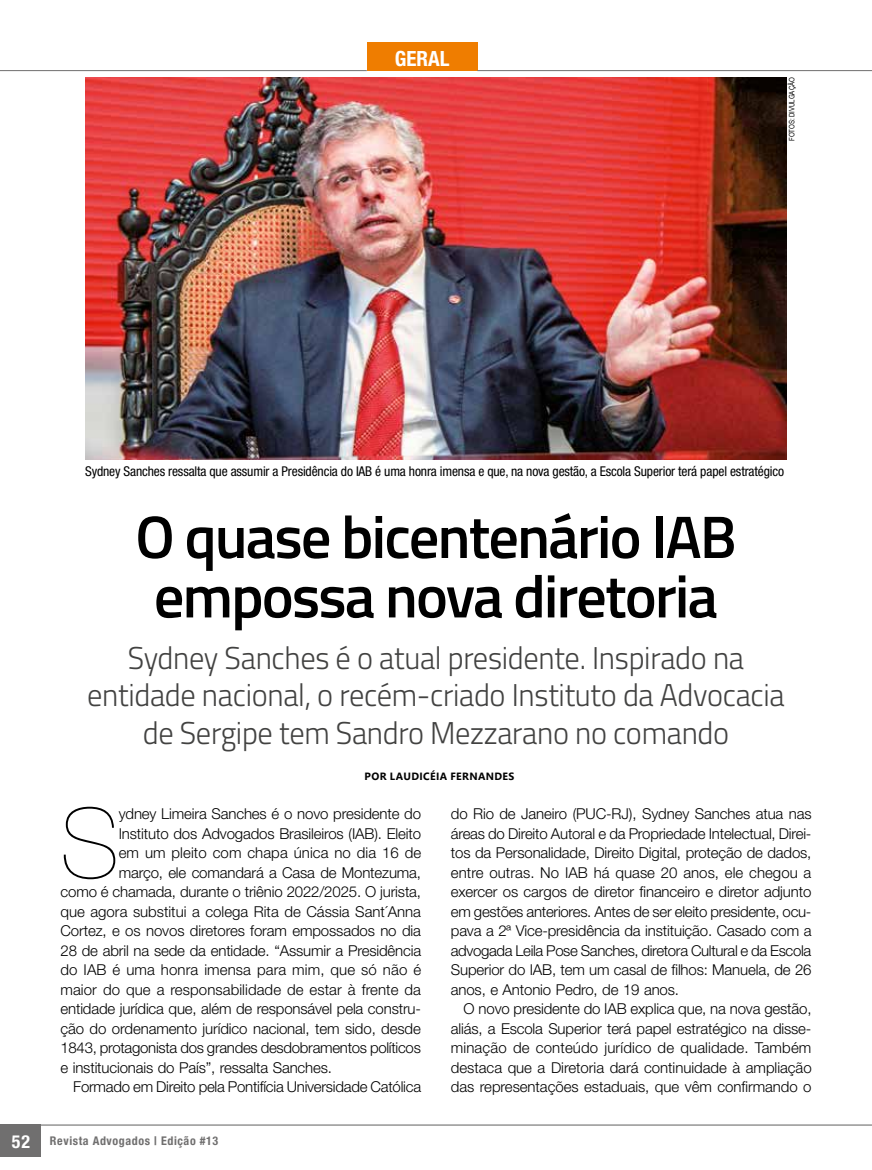
<style>
.page{position:relative;width:872px;height:1170px;background:#fff}
.page>*{position:absolute;margin:0;border:0;box-sizing:border-box;transform-origin:0 0}
.t1{font:200 96.9px "Helvetica Neue LT Std";color:#000}
.t2{font:600 60px/59.4px "Titillium Web";letter-spacing:-.03em;color:#000;text-align:center}
.t3{font:300 31.5px/37.8px "Titillium Web";letter-spacing:-.01em;color:#424241;text-align:center}
.t4{font:700 condensed 21px "Helvetica Neue LT Std";color:#fff}
.t5{font:300 15px/19.5px "Helvetica Neue LT Std";letter-spacing:-.01em;color:#000;text-align:justify}
.t6{font:condensed 13.5px "Helvetica Neue LT Std";letter-spacing:-.01em;color:#000}
.t7{font:700 condensed 12px "Helvetica Neue LT Std";letter-spacing:.05em;color:#706f6f}
.t8{font:700 10.5px "Segoe UI";letter-spacing:.035em;color:#000}
.t9{font:7.5px "Arial Narrow";letter-spacing:-.01em;color:#000}
.s1{font-size:18px;color:#fff}
</style>
<div class="page">
<div style="left:0;top:1124px;width:41px;height:33px;background:#706f6f"></div>
<hr style="left:40px;top:1124px;width:832px;height:1px;background:#727271">
<hr style="left:0;top:70px;width:367px;height:1px;background:#706f6f">
<div style="left:367px;top:43px;width:110px;height:28px;background:#ef7d00"></div>
<hr style="left:477px;top:70px;width:395px;height:1px;background:#706f6f">
<img style="left:85px;top:77px;width:702px;height:382px">
<h3 class="t4" style="left:395px;top:46px;width:56px">GERAL</h3>
<p class="t9" style="left:786px;top:141px;width:65px;rotate:-90deg">FOTOS: DIVULGAÇÃO</p>
<p class="t6" style="left:85px;top:463px;width:700px">Sydney Sanches ressalta que assumir a Presidência do IAB é uma honra imensa e que, na nova gestão, a Escola Superior terá papel estratégico</p>
<h2 class="t2" style="left:135px;top:504px;width:603px">O quase bicentenário IAB empossa nova diretoria</h2>
<h3 class="t3" style="left:87px;top:637px;width:699px">Sydney Sanches é o atual presidente. Inspirado na entidade nacional, o recém-criado Instituto da Advocacia de Sergipe tem Sandro Mezzarano no comando</h3>
<p class="t8" style="left:364px;top:766px;width:151px">POR LAUDICÉIA FERNANDES</p>
<h1 class="t1" style="left:60px;top:787px;width:61px">S</h1>
<p class="t5" style="left:119px;top:803px;width:304px">ydney Limeira Sanches é o novo presidente do</p>
<p class="t5" style="left:119px;top:823px;width:304px">Instituto dos Advogados Brasileiros (IAB). Eleito</p>
<p class="t5" style="left:119px;top:842px;width:304px">em um pleito com chapa única no dia 16 de</p>
<p class="t5" style="left:119px;top:862px;width:304px">março, ele comandará a Casa de Montezuma,</p>
<p class="t5" style="left:60px;top:881px;width:362px">como é chamada, durante o triênio 2022/2025. O jurista,</p>
<p class="t5" style="left:60px;top:901px;width:362px">que agora substitui a colega Rita de Cássia Sant´Anna</p>
<p class="t5" style="left:60px;top:920px;width:362px">Cortez, e os novos diretores foram empossados no dia</p>
<p class="t5" style="left:60px;top:940px;width:362px">28 de abril na sede da entidade. “Assumir a Presidência</p>
<p class="t5" style="left:60px;top:959px;width:362px">do IAB é uma honra imensa para mim, que só não é</p>
<p class="t5" style="left:60px;top:979px;width:362px">maior do que a responsabilidade de estar à frente da</p>
<p class="t5" style="left:60px;top:998px;width:362px">entidade jurídica que, além de responsável pela constru-</p>
<p class="t5" style="left:60px;top:1018px;width:362px">ção do ordenamento jurídico nacional, tem sido, desde</p>
<p class="t5" style="left:60px;top:1037px;width:362px">1843, protagonista dos grandes desdobramentos políticos</p>
<p class="t5" style="left:60px;top:1057px;width:273px">e institucionais do País”, ressalta Sanches.</p>
<p class="t5" style="left:73px;top:1076px;width:349px">Formado em Direito pela Pontifícia Universidade Católica</p>
<p class="t7" style="left:12px;top:1132px;width:208px"><span class="s1">52</span> Revista Advogados | Edição #13</p>
<p class="t5" style="left:451px;top:803px;width:362px">do Rio de Janeiro (PUC-RJ), Sydney Sanches atua nas áreas do Direito Autoral e da Propriedade Intelectual, Direi&shy;tos da Personalidade, Direito Digital, proteção de dados, entre outras. No IAB há quase 20 anos, ele chegou a exercer os cargos de diretor financeiro e diretor adjunto em gestões anteriores. Antes de ser eleito presidente, ocu&shy;pava a 2ª Vice-presidência da instituição. Casado com a advogada Leila Pose Sanches, diretora Cultural e da Escola Superior do IAB, tem um casal de filhos: Manuela, de 26 anos, e Antonio Pedro, de 19 anos.</p>
<p class="t5" style="left:451px;top:998px;width:362px;text-indent:13px">O novo presidente do IAB explica que, na nova gestão, aliás, a Escola Superior terá papel estratégico na disse&shy;minação de conteúdo jurídico de qualidade. Também destaca que a Diretoria dará continuidade à ampliação das representações estaduais, que vêm confirmando o</p>
</div>
